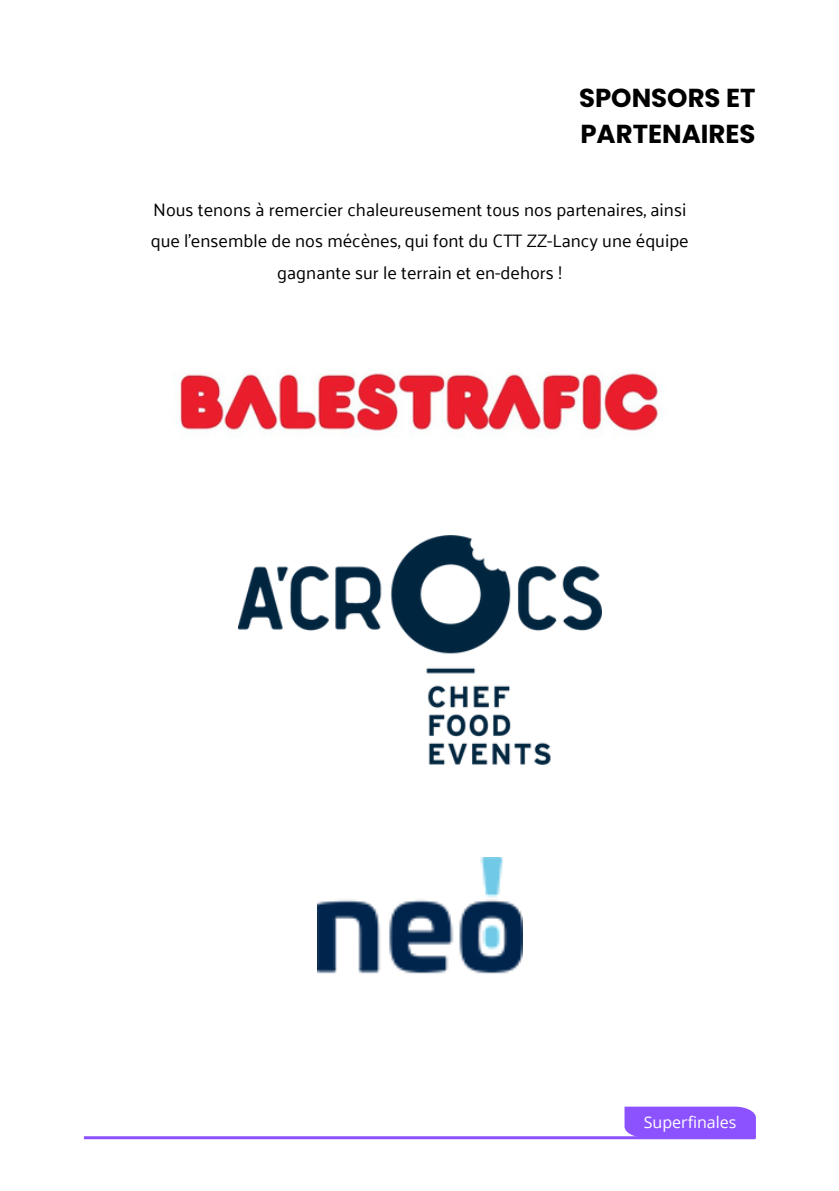
<style>
.page{position:relative;width:839px;height:1191px;background:#fff}
.page>*{position:absolute;margin:0;border:0;box-sizing:border-box;transform-origin:0 0}
.t1{font:700 26px/36px "Poppins";color:#000}
.t2{font:18px/31.6px "Palanquin";color:#000}
.t3{font:16px "Open Sans";color:#fff}
</style>
<div class="page">
<hr style="left:84px;top:1136px;width:671px;height:3px;background:#8c52ff">
<div style="left:624px;top:1107px;width:131px;height:30px;background:#8c52ff"></div>
<img style="left:317px;top:858px;width:206px;height:116px">
<img style="left:180px;top:372px;width:481px;height:63px">
<img style="left:238px;top:535px;width:363px;height:230px">
<p class="t1" style="left:579px;top:80px;width:178px">SPONSORS ET<br>PARTENAIRES</p>
<p class="t2" style="left:151px;top:194px;width:539px">Nous tenons à remercier chaleureusement tous nos partenaires, ainsi que l’ensemble de nos mécènes, qui font du CTT ZZ-Lancy une équipe</p>
<p class="t2" style="left:277px;top:257px;width:286px">gagnante sur le terrain et en-dehors !</p>
<h1 class="t3" style="left:643px;top:1110px;width:94px">Superfinales</h1>
</div>
